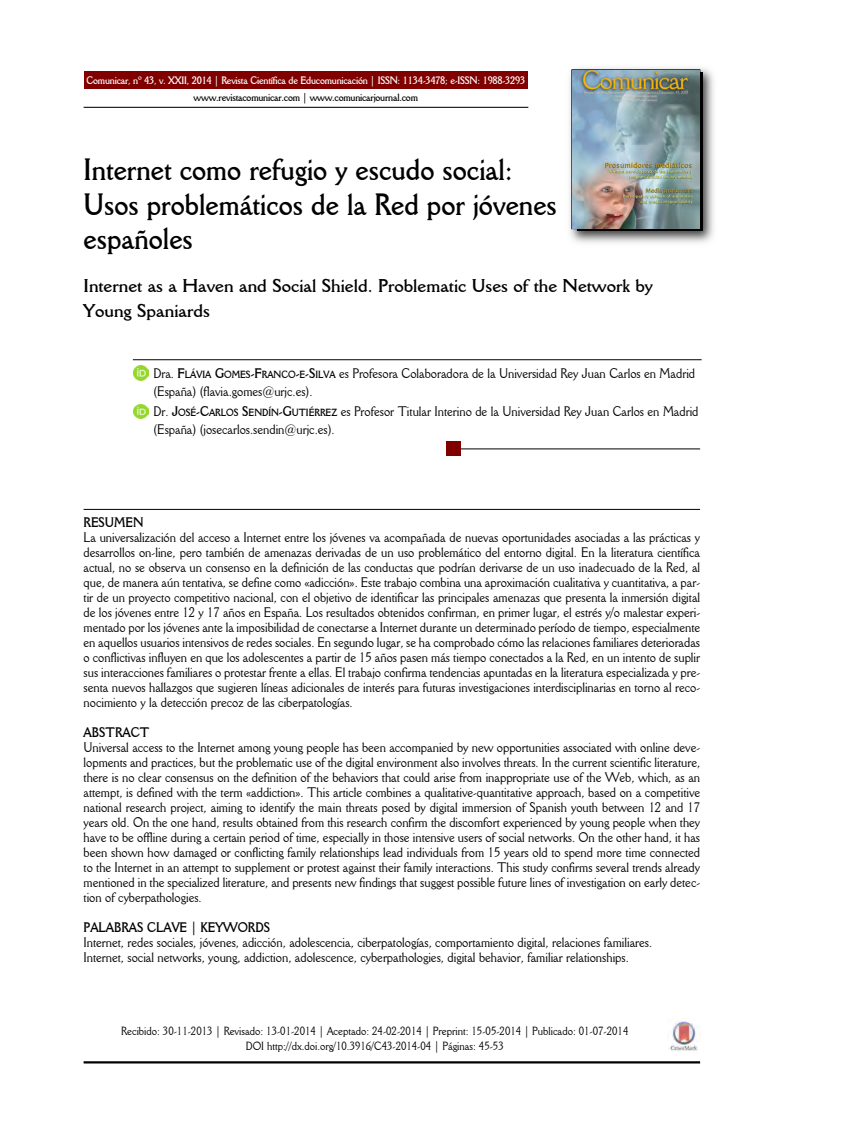
<style>
.page{position:relative;width:849px;height:1127px;background:#fff}
.page>*{position:absolute;margin:0;border:0;box-sizing:border-box;transform-origin:0 0}
.t1{font:700 30px/34.5px "Della Robbia BT";color:#000;scale:.9 1}
.t2{font:700 18px/26px "Della Robbia BT";color:#000}
.t3{font:13.5px/15px "Della Robbia BT";color:#000;scale:.9 1}
.t4{font:700 13.5px "Della Robbia BT";color:#000;scale:.9 1}
.t5{font:11.55px/15px "Della Robbia BT";color:#000;text-align:center;scale:.9 1}
.t6{font:700 10.5px "Della Robbia BT";letter-spacing:-.02em;color:#fff;scale:.9 1}
.t7{font:700 10.5px "Della Robbia BT";letter-spacing:-.02em;color:#000;scale:.9 1}
.s1{font-weight:700}
.s2{font-weight:700;font-size:10.2px}
</style>
<div class="page">
<svg style="left:83px;top:106px;width:446px;height:2px"></svg>
<div style="left:84px;top:71px;width:444px;height:17px;background:#800000"></div>
<img style="left:569px;top:68px;width:145px;height:175px">
<img style="left:577px;top:73px;width:125px;height:157px">
<img style="left:572px;top:70px;width:128px;height:158px">
<svg style="left:132px;top:359px;width:570px;height:1px"></svg>
<svg style="left:83px;top:508px;width:618px;height:2px"></svg>
<svg style="left:461px;top:448px;width:240px;height:1px"></svg>
<hr style="left:84px;top:1061px;width:616px;height:2px;background:#000">
<div style="left:446px;top:442px;width:15px;height:14px;background:#800000"></div>
<img style="left:668px;top:1018px;width:30px;height:33px">
<svg style="left:133px;top:365px;width:12px;height:16px"></svg>
<img style="left:134px;top:366px;width:15px;height:14px">
<svg style="left:133px;top:407px;width:12px;height:12px"></svg>
<img style="left:134px;top:404px;width:15px;height:14px">
<p class="t6" style="left:86px;top:74px;width:489px">Comunicar, nº 43, v. XXII, 2014 | Revista Científica de Educomunicación | ISSN: 1134-3478; e-ISSN: 1988-3293</p>
<p class="t7" style="left:194px;top:91px;width:251px">www.revistacomunicar.com | www.comunicarjournal.com</p>
<h1 class="t1" style="left:84px;top:152px;width:527px">Internet como refugio y escudo social:<br>Usos problemáticos de la Red por jóvenes españoles</h1>
<h2 class="t2" style="left:84px;top:272px;width:571px">Internet as a Haven and Social Shield. Problematic Uses of the Network by<br>Young Spaniards</h2>
<p class="t3" style="left:153px;top:364px;width:604px;line-height:18px">Dra. <span class="s1">F</span><span class="s2">LÁVIA</span> <span class="s1">G</span><span class="s2">OMES</span><span class="s1">-F</span><span class="s2">RANCO</span><span class="s1">-</span><span class="s2">E</span><span class="s1">-S</span><span class="s2">ILVA</span> es Profesora Colaboradora de la Universidad Rey Juan Carlos en Madrid (España) (flavia.gomes@urjc.es).</p>
<p class="t3" style="left:153px;top:402px;width:607px;line-height:18px">Dr. <span class="s1">J</span><span class="s2">OSÉ</span><span class="s1">-C</span><span class="s2">ARLOS</span> <span class="s1">S</span><span class="s2">ENDÍN</span><span class="s1">-G</span><span class="s2">UTIÉRREZ</span> es Profesor Titular Interino de la Universidad Rey Juan Carlos en Madrid (España) (josecarlos.sendin@urjc.es).</p>
<p class="t4" style="left:84px;top:514px;width:68px">RESUMEN</p>
<p class="t3" style="left:84px;top:530px;width:687px;text-align:justify">La universalización del acceso a Internet entre los jóvenes va acompañada de nuevas oportunidades asociadas a las prácticas y desarrollos on-line, pero también de amenazas derivadas de un uso problemático del entorno digital. En la literatura científica actual, no se observa un consenso en la definición de las conductas que podrían derivarse de un uso inadecuado de la Red, al que, de manera aún tentativa, se define como «adicción». Este trabajo combina una aproximación cualitativa y cuantitativa, a par&shy;tir de un proyecto competitivo nacional, con el objetivo de identificar las principales amenazas que presenta la inmersión digital de los jóvenes entre 12 y 17 años en España. Los resultados obtenidos confirman, en primer lugar, el estrés y/o malestar experi&shy;mentado por los jóvenes ante la imposibilidad de conectarse a Internet durante un determinado período de tiempo, especialmente en aquellos usuarios intensivos de redes sociales. En segundo lugar, se ha comprobado cómo las relaciones familiares deterioradas o conflictivas influyen en que los adolescentes a partir de 15 años pasen más tiempo conectados a la Red, en un intento de suplir sus interacciones familiares o protestar frente a ellas. El trabajo confirma tendencias apuntadas en la literatura especializada y pre&shy;senta nuevos hallazgos que sugieren líneas adicionales de interés para futuras investigaciones interdisciplinarias en torno al reco&shy;nocimiento y la detección precoz de las ciberpatologías.</p>
<p class="t4" style="left:84px;top:724px;width:75px">ABSTRACT</p>
<p class="t3" style="left:84px;top:740px;width:687px;text-align:justify">Universal access to the Internet among young people has been accompanied by new opportunities associated with online deve&shy;lopments and practices, but the problematic use of the digital environment also involves threats. In the current scientific literature, there is no clear consensus on the definition of the behaviors that could arise from inappropriate use of the Web, which, as an attempt, is defined with the term «addiction». This article combines a qualitative-quantitative approach, based on a competitive national research project, aiming to identify the main threats posed by digital immersion of Spanish youth between 12 and 17 years old. On the one hand, results obtained from this research confirm the discomfort experienced by young people when they have to be offline during a certain period of time, especially in those intensive users of social networks. On the other hand, it has been shown how damaged or conflicting family relationships lead individuals from 15 years old to spend more time connected to the Internet in an attempt to supplement or protest against their family interactions. This study confirms several trends already mentioned in the specialized literature, and presents new findings that suggest possible future lines of investigation on early detec&shy;tion of cyberpathologies.</p>
<p class="t4" style="left:84px;top:919px;width:209px">PALABRAS CLAVE | KEYWORDS</p>
<p class="t3" style="left:84px;top:935px;width:633px">Internet, redes sociales, jóvenes, adicción, adolescencia, ciberpatologías, comportamiento digital, relaciones familiares.<br>Internet, social networks, young, addiction, adolescence, cyberpathologies, digital behavior, familiar relationships.</p>
<p class="t5" style="left:121px;top:1023px;width:565px">Recibido: 30-11-2013 | Revisado: 13-01-2014 | Aceptado: 24-02-2014 | Preprint: 15-05-2014 | Publicado: 01-07-2014<br>DOI http://dx.doi.org/10.3916/C43-2014-04 | Páginas: 45-53</p>
</div>
